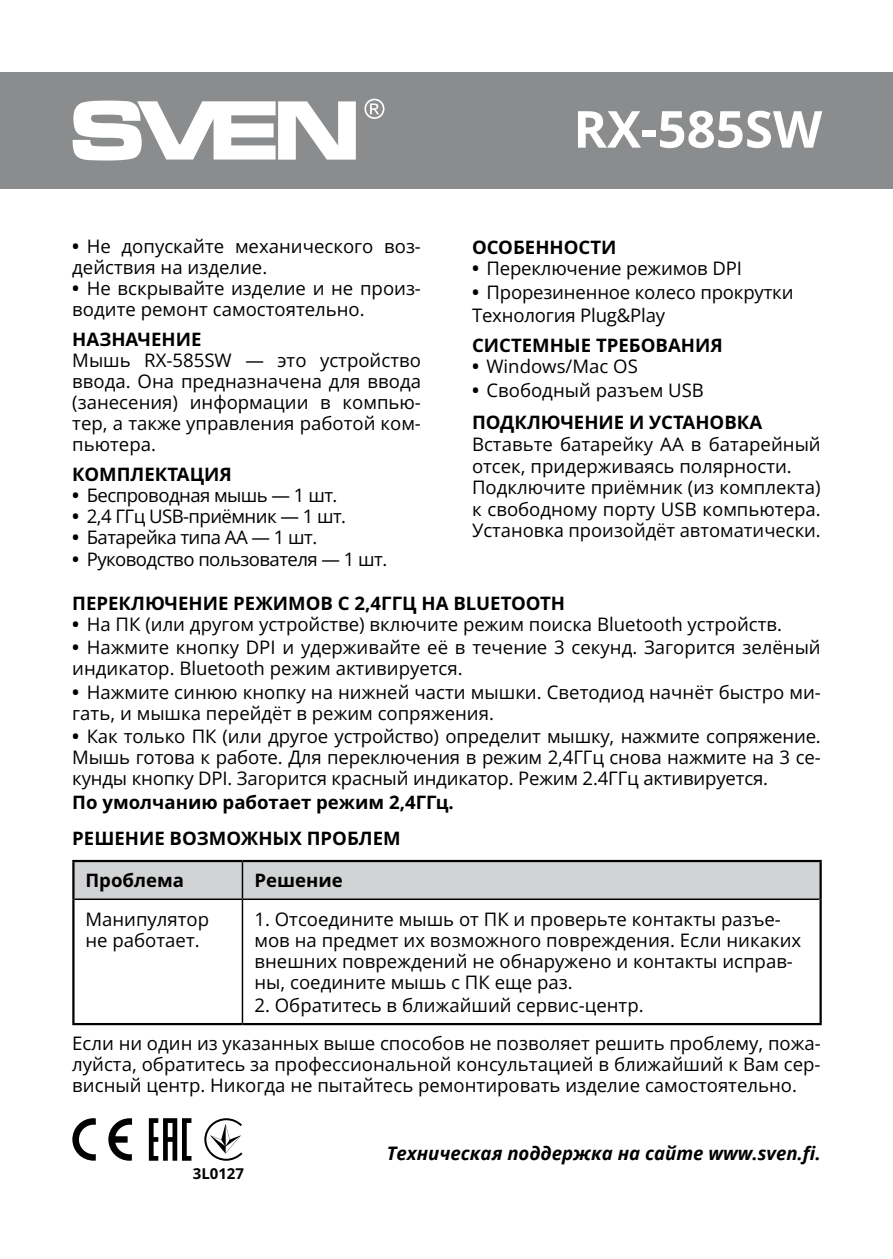
<style>
.page{position:relative;width:893px;height:1259px;background:#fff}
.page>*{position:absolute;margin:0;border:0;box-sizing:border-box;transform-origin:0 0}
.t1{font:700 51px "Open Sans";color:#fff}
.t2{font:18.6px/21px "Open Sans";color:#000}
.t3{font:700 18.6px/32.7px "Open Sans";color:#000}
.t4{font:18.6px "Open Sans";letter-spacing:-.03em;color:#000}
.t5{font:italic 700 18.6px "Open Sans";color:#000}
.t6{font:700 15px "Open Sans";color:#000}
.s1{font-weight:700}
.s2{font-weight:400}
</style>
<div class="page">
<div style="left:0;top:72px;width:893px;height:117px;background:#8a8c8e"></div>
<svg style="left:73px;top:101px;width:283px;height:59px"></svg>
<svg style="left:364px;top:99px;width:20px;height:20px"></svg>
<div style="left:75px;top:862px;width:744px;height:36px;background:#d1d3d4"></div>
<hr style="left:72px;top:899px;width:3px;height:124px;background:#000">
<hr style="left:819px;top:899px;width:3px;height:124px;background:#000">
<hr style="left:72px;top:1023px;width:170px;height:2px;background:#000">
<hr style="left:242px;top:1023px;width:580px;height:2px;background:#000">
<hr style="left:72px;top:860px;width:170px;height:2px;background:#000">
<hr style="left:72px;top:862px;width:3px;height:37px;background:#000">
<hr style="left:242px;top:860px;width:580px;height:2px;background:#000">
<hr style="left:819px;top:862px;width:3px;height:37px;background:#000">
<hr style="left:242px;top:862px;width:1px;height:36px;background:#000">
<hr style="left:75px;top:898px;width:167px;height:2px;background:#000">
<hr style="left:242px;top:898px;width:577px;height:2px;background:#000">
<hr style="left:242px;top:900px;width:1px;height:123px;background:#000">
<svg style="left:149px;top:1118px;width:42px;height:42px"></svg>
<svg style="left:108px;top:1118px;width:24px;height:42px"></svg>
<svg style="left:72px;top:1118px;width:24px;height:42px"></svg>
<svg style="left:204px;top:1118px;width:38px;height:42px"></svg>
<p class="t2" style="left:72px;top:236px;width:350px"><span class="s1">•</span> Не допускайте механического воз&shy;действия на изделие.</p>
<p class="t2" style="left:72px;top:278px;width:350px"><span class="s1">•</span> Не вскрывайте изделие и не произ&shy;водите ремонт самостоятельно.</p>
<p class="t3" style="left:72px;top:323px;width:131px">НАЗНАЧЕНИЕ</p>
<p class="t2" style="left:72px;top:350px;width:350px;text-align:justify">Мышь RX-585SW — это устройство ввода. Она предназначена для ввода (занесения) информации в компью&shy;тер, а также управления работой ком&shy;пьютера.</p>
<p class="t3" style="left:72px;top:458px;width:161px">КОМПЛЕКТАЦИЯ</p>
<p class="t4" style="left:72px;top:483px;width:267px"><span class="s1">•</span> Беспроводная мышь — 1 шт.</p>
<p class="t4" style="left:72px;top:504px;width:275px"><span class="s1">•</span> 2,4 ГГц USB-приёмник — 1 шт.</p>
<p class="t4" style="left:72px;top:525px;width:247px"><span class="s1">•</span> Батарейка типа АА — 1 шт.</p>
<p class="t4" style="left:72px;top:546px;width:317px"><span class="s1">•</span> Руководство пользователя — 1 шт.</p>
<h1 class="t1" style="left:573px;top:93px;width:250px">RX-585SW</h1>
<p class="t3" style="left:472px;top:230px;width:146px">ОСОБЕННОСТИ</p>
<p class="t2" style="left:472px;top:257px;width:271px"><span class="s1">•</span> Переключение режимов DPI</p>
<p class="t2" style="left:472px;top:280px;width:323px;line-height:23.4px"><span class="s1">•</span> Прорезиненное колесо прокрутки<br>Технология Plug&amp;Play</p>
<p class="t3" style="left:472px;top:329px;width:252px">СИСТЕМНЫЕ ТРЕБОВАНИЯ</p>
<p class="t2" style="left:472px;top:355px;width:167px"><span class="s1">•</span> Windows/Mac OS</p>
<p class="t3" style="left:472px;top:373px;width:292px">• <span class="s2">Свободный разъем USB<br></span>ПОДКЛЮЧЕНИЕ И УСТАНОВКА</p>
<p class="t2" style="left:472px;top:433px;width:350px">Вставьте батарейку АА в батарейный отсек, придерживаясь полярности.<br>Подключите приёмник (из комплекта) к свободному порту USB компьютера.<br>Установка произойдёт автоматически.</p>
<p class="t3" style="left:72px;top:586px;width:494px">ПЕРЕКЛЮЧЕНИЕ РЕЖИМОВ С 2,4ГГЦ НА BLUETOOTH</p>
<p class="t2" style="left:72px;top:613px;width:711px"><span class="s1">•</span> На ПК (или другом устройстве) включите режим поиска Bluetooth устройств.</p>
<p class="t2" style="left:72px;top:636px;width:750px"><span class="s1">•</span> Нажмите кнопку DPI и удерживайте её в течение 3 секунд. Загорится зелёный индикатор. Bluetooth режим активируется.</p>
<p class="t2" style="left:72px;top:681px;width:750px"><span class="s1">•</span> Нажмите синюю кнопку на нижней части мышки. Светодиод начнёт быстро ми&shy;гать, и мышка перейдёт в режим сопряжения.</p>
<p class="t2" style="left:72px;top:725px;width:750px;text-align:justify"><span class="s1">•</span> Как только ПК (или другое устройство) определит мышку, нажмите сопряжение.<br>Мышь готова к работе. Для переключения в режим 2,4ГГц снова нажмите на 3 се&shy;кунды кнопку DPI. Загорится красный индикатор. Режим 2.4ГГц активируется.</p>
<p class="t3" style="left:72px;top:785px;width:383px">По умолчанию работает режим 2,4ГГц.</p>
<p class="t3" style="left:72px;top:822px;width:330px">РЕШЕНИЕ ВОЗМОЖНЫХ ПРОБЛЕМ</p>
<p class="t3" style="left:85px;top:863px;width:100px">Проблема</p>
<p class="t3" style="left:254px;top:863px;width:90px">Решение</p>
<p class="t2" style="left:85px;top:907px;width:125px">Манипулятор не работает.</p>
<p class="t2" style="left:254px;top:907px;width:548px">1. Отсоедините мышь от ПК и проверьте контакты разъе&shy;мов на предмет их возможного повреждения. Если никаких внешних повреждений не обнаружено и контакты исправ&shy;ны, соедините мышь с ПК еще раз.</p>
<p class="t2" style="left:72px;top:985px;width:750px;line-height:38.4px;text-align:center">2. Обратитесь в ближайший сервис-центр.<br>Если ни один из указанных выше способов не позволяет решить проблему, пожа-</p>
<p class="t2" style="left:72px;top:1053px;width:750px">луйста, обратитесь за профессиональной консультацией в ближайший к Вам сер&shy;висный центр. Никогда не пытайтесь ремонтировать изделие самостоятельно.</p>
<p class="t6" style="left:193px;top:1162px;width:53px">3L0127</p>
<p class="t5" style="left:387px;top:1140px;width:435px">Техническая поддержка на сайтe www.sven.fi.</p>
</div>
